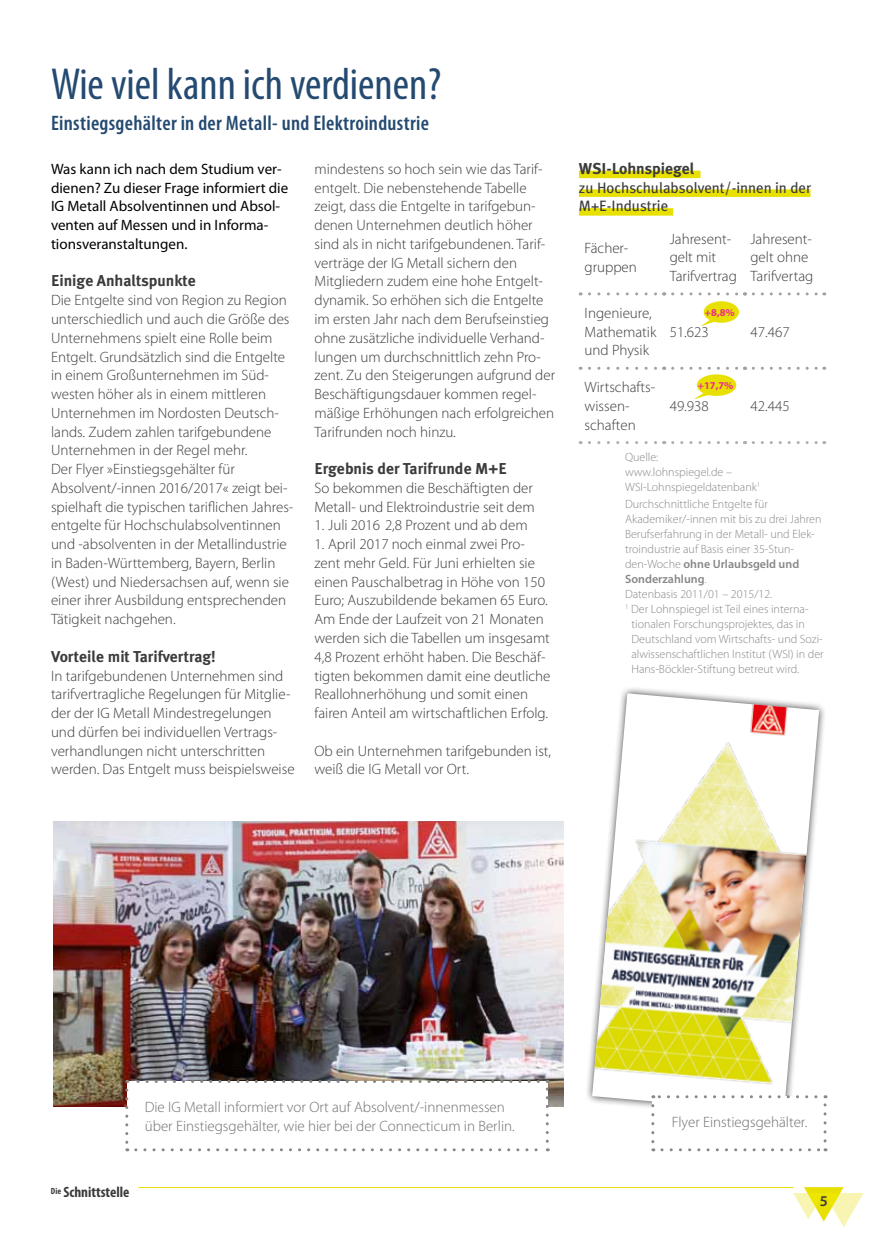
<style>
.page{position:relative;width:893px;height:1234px;background:#fff}
.page>*{position:absolute;margin:0;border:0;box-sizing:border-box;transform-origin:0 0}
.t1{font:condensed 45px "Myriad Pro";color:#244a71}
.t2{font:600 condensed 21px "Myriad Pro";letter-spacing:.015em;color:#244a71}
.t3{font:700 15.75px "Meta Plus";color:#3b3b3a}
.t4{font:300 15px/18.8px "Myriad Pro";color:#3b3b3a}
.t5{font:15px/18.8px "Myriad Pro";color:#000}
.t6{font:300 15px/18.8px "Myriad Pro";color:#6f6f6e}
.t7{font:15px/18.8px "Meta Plus";color:#3b3b3a}
.t8{font:700 condensed 15px "Myriad Pro";color:#3b3b3a}
.t9{font:600 15px "Myriad Pro";color:#3b3b3a}
.t10{font:300 12px/15px "Myriad Pro";color:#878786}
.t11{font:600 12px "Myriad Pro";color:#878786}
.t12{font:700 10.5px "Myriad Pro";color:#e82e89}
.s1{font-weight:300}
</style>
<div class="page">
<svg style="left:793px;top:1187px;width:71px;height:39px"></svg>
<hr style="left:139px;top:1186px;width:654px;height:1px;background:#e8e000">
<div style="left:584px;top:685px;width:243px;height:435px;background:#000;opacity:.75"></div>
<img style="left:592px;top:693px;width:227px;height:419px">
<div style="left:653px;top:1096px;width:172px;height:53px;background:#fff"></div>
<svg style="left:651px;top:1105px;width:3px;height:45px"></svg>
<svg style="left:662px;top:1148px;width:164px;height:2px"></svg>
<svg style="left:823px;top:1094px;width:3px;height:46px"></svg>
<svg style="left:653px;top:1094px;width:163px;height:3px"></svg>
<img style="left:54px;top:821px;width:510px;height:285px">
<div style="left:127px;top:1081px;width:420px;height:68px;background:#fff"></div>
<svg style="left:125px;top:1089px;width:3px;height:61px"></svg>
<svg style="left:136px;top:1148px;width:412px;height:2px"></svg>
<svg style="left:546px;top:1079px;width:3px;height:61px"></svg>
<svg style="left:127px;top:1079px;width:411px;height:3px"></svg>
<div style="left:579px;top:171px;width:121px;height:7px;background:#e8e000"></div>
<div style="left:579px;top:189px;width:231px;height:8px;background:#e8e000"></div>
<div style="left:579px;top:208px;width:94px;height:7px;background:#e8e000"></div>
<svg style="left:589px;top:292px;width:76px;height:3px"></svg>
<svg style="left:673px;top:292px;width:72px;height:3px"></svg>
<svg style="left:753px;top:292px;width:72px;height:3px"></svg>
<svg style="left:589px;top:366px;width:76px;height:3px"></svg>
<svg style="left:753px;top:366px;width:72px;height:3px"></svg>
<svg style="left:589px;top:441px;width:76px;height:3px"></svg>
<svg style="left:673px;top:441px;width:72px;height:3px"></svg>
<svg style="left:753px;top:441px;width:72px;height:3px"></svg>
<svg style="left:701px;top:301px;width:38px;height:25px"></svg>
<svg style="left:673px;top:366px;width:72px;height:33px"></svg>
<h1 class="t1" style="left:51px;top:57px;width:392px">Wie viel kann ich verdienen?</h1>
<h2 class="t2" style="left:51px;top:111px;width:379px">Einstiegsgehälter in der Metall- und Elektroindustrie</h2>
<p class="t5" style="left:51px;top:159px;width:239px">Was kann ich nach dem Studium ver&shy;dienen? Zu dieser Frage informiert die IG Metall Absolventinnen und Absol&shy;venten auf Messen und in Informa&shy;tionsveranstaltungen.</p>
<p class="t3" style="left:51px;top:272px;width:146px">Einige Anhaltspunkte</p>
<p class="t4" style="left:51px;top:291px;width:244px">Die Entgelte sind von Region zu Region unterschiedlich und auch die Größe des Unternehmens spielt eine Rolle beim Entgelt. Grundsätzlich sind die Entgelte in einem Großunternehmen im Süd&shy;westen höher als in einem mittleren Unternehmen im Nordosten Deutsch&shy;lands. Zudem zahlen tarifgebundene Unternehmen in der Regel mehr.<br>Der Flyer »Einstiegsgehälter für Absolvent/-innen 2016/2017« zeigt bei&shy;spielhaft die typischen tariflichen Jahres&shy;entgelte für Hochschulabsolventinnen und -absolventen in der Metallindustrie in Baden-Württemberg, Bayern, Berlin (West) und Niedersachsen auf, wenn sie einer ihrer Ausbildung entsprechenden Tätigkeit nachgehen.</p>
<p class="t3" style="left:51px;top:647px;width:166px">Vorteile mit Tarifvertrag!</p>
<p class="t4" style="left:51px;top:666px;width:245px">In tarifgebundenen Unternehmen sind tarifvertragliche Regelungen für Mitglie&shy;der der IG Metall Mindestregelungen und dürfen bei individuellen Vertrags&shy;verhandlungen nicht unterschritten werden. Das Entgelt muss beispielsweise</p>
<p class="t4" style="left:314px;top:160px;width:242px">mindestens so hoch sein wie das Tarif&shy;entgelt. Die nebenstehende Tabelle zeigt, dass die Entgelte in tarifgebun&shy;denen Unternehmen deutlich höher sind als in nicht tarifgebundenen. Tarif&shy;verträge der IG Metall sichern den Mitgliedern zudem eine hohe Entgelt&shy;dynamik. So erhöhen sich die Entgelte im ersten Jahr nach dem Berufseinstieg ohne zusätzliche individuelle Verhand&shy;lungen um durchschnittlich zehn Pro&shy;zent. Zu den Steigerungen aufgrund der Beschäftigungsdauer kommen regel&shy;mäßige Erhöhungen nach erfolgreichen Tarifrunden noch hinzu.</p>
<p class="t3" style="left:314px;top:459px;width:194px">Ergebnis der Tarifrunde M+E</p>
<p class="t4" style="left:314px;top:478px;width:222px">So bekommen die Beschäftigten der<br>Metall- und Elektroindustrie seit dem</p>
<p class="t4" style="left:314px;top:516px;width:215px">1. Juli 2016 2,8 Prozent und ab dem</p>
<p class="t4" style="left:314px;top:535px;width:237px">1. April 2017 noch einmal zwei Pro&shy;zent mehr Geld. Für Juni erhielten sie einen Pauschalbetrag in Höhe von 150<br>Euro; Auszubildende bekamen 65 Euro.<br>Am Ende der Laufzeit von 21 Monaten werden sich die Tabellen um insgesamt 4,8 Prozent erhöht haben. Die Beschäf&shy;tigten bekommen damit eine deutliche Reallohnerhöhung und somit einen fairen Anteil am wirtschaftlichen Erfolg.</p>
<p class="t4" style="left:314px;top:741px;width:238px">Ob ein Unternehmen tarifgebunden ist, weiß die IG Metall vor Ort.</p>
<p class="t3" style="left:579px;top:159px;width:117px">WSI-Lohnspiegel</p>
<p class="t7" style="left:579px;top:178px;width:234px">zu Hochschulabsolvent/-innen in der<br>M+E-Industrie</p>
<p class="t4" style="left:585px;top:239px;width:54px">Fächer&shy;gruppen</p>
<p class="t4" style="left:670px;top:229px;width:69px">Jahresent&shy;gelt mit<br>Tarifvertrag</p>
<p class="t4" style="left:750px;top:229px;width:64px">Jahresent&shy;gelt ohne<br>Tarifvertag</p>
<p class="t4" style="left:585px;top:304px;width:73px">Ingenieure,<br>Mathematik und Physik</p>
<p class="t12" style="left:705px;top:306px;width:31px">+8,8%</p>
<p class="t4" style="left:670px;top:322px;width:41px">51.623</p>
<p class="t4" style="left:750px;top:322px;width:41px">47.467</p>
<p class="t4" style="left:585px;top:378px;width:72px">Wirtschafts&shy;wissen&shy;schaften</p>
<p class="t12" style="left:698px;top:379px;width:37px">+17,7%</p>
<p class="t4" style="left:670px;top:397px;width:41px">49.938</p>
<p class="t4" style="left:750px;top:397px;width:41px">42.445</p>
<p class="t10" style="left:625px;top:449px;width:137px">Quelle:<br>www.lohnspiegel.de –<br>WSI-Lohnspiegeldatenbank<sup>1</sup></p>
<p class="t10" style="left:625px;top:496px;width:144px">Durchschnittliche Entgelte für</p>
<p class="t10" style="left:625px;top:511px;width:198px">Akademiker/-innen mit bis zu drei Jahren</p>
<p class="t10" style="left:625px;top:526px;width:191px">Berufserfahrung in der Metall- und Elek-</p>
<p class="t10" style="left:625px;top:541px;width:170px">troindustrie auf Basis einer 35-Stun-</p>
<p class="t11" style="left:625px;top:556px;width:176px"><span class="s1">den-Woche</span> ohne Urlaubsgeld und</p>
<p class="t11" style="left:625px;top:571px;width:83px">Sonderzahlung<span class="s1">.</span></p>
<p class="t10" style="left:625px;top:586px;width:149px">Datenbasis 2011/01 – 2015/12.</p>
<p class="t10" style="left:625px;top:601px;width:185px"><sup>1</sup> Der Lohnspiegel ist Teil eines interna-</p>
<p class="t10" style="left:631px;top:616px;width:175px">tionalen Forschungsprojektes, das in</p>
<p class="t10" style="left:631px;top:631px;width:193px">Deutschland vom Wirtschafts- und Sozi-</p>
<p class="t10" style="left:631px;top:646px;width:194px">alwissenschaftlichen Institut (WSI) in der</p>
<p class="t10" style="left:631px;top:661px;width:169px">Hans-Böckler-Stiftung betreut wird.</p>
<p class="t6" style="left:145px;top:1097px;width:371px">Die IG Metall informiert vor Ort auf Absolvent/-innenmessen über Einstiegsgehälter, wie hier bei der Connecticum in Berlin.</p>
<p class="t8" style="left:51px;top:1182px;width:80px"><sup>Die</sup> Schnittstelle</p>
<p class="t6" style="left:672px;top:1112px;width:137px">Flyer Einstiegsgehälter.</p>
<p class="t9" style="left:820px;top:1190px;width:10px">5</p>
</div>
